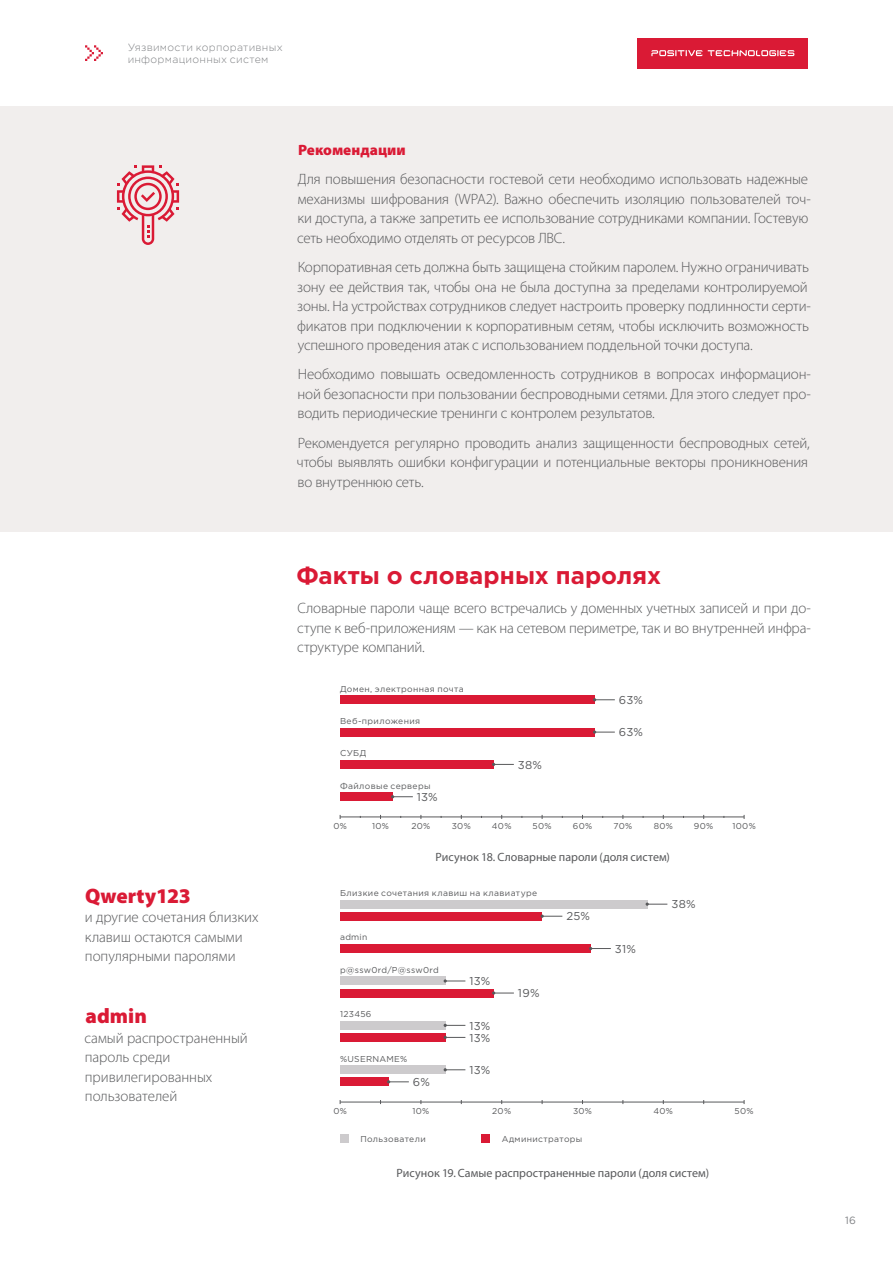
<style>
.page{position:relative;width:893px;height:1263px;background:#fff}
.page>*{position:absolute;margin:0;border:0;box-sizing:border-box;transform-origin:0 0}
.t1{font:700 24px "Gotham Pro";letter-spacing:.005em;color:#da1a35}
.t2{font:900 21px "Myriad Pro";color:#da1a35}
.t3{font:300 15px/19.5px "Myriad Pro";letter-spacing:-.01em;color:#58595b}
.t4{font:900 15px "Myriad Pro";color:#da1a35}
.t5{font:12px "Myriad Pro";color:#58595b}
.t6{font:11.4px/12px "Gotham Pro";letter-spacing:.02em;color:#58595b}
.t7{font:300 10.5px/12.6px "Gotham Pro";letter-spacing:.03em;color:#808285}
.t8{font:10.5px "Gotham Pro";color:#808285}
.t9{font:8.55px "Gotham Pro";letter-spacing:.04em;color:#58595b}
</style>
<div class="page">
<div style="left:0;top:106px;width:893px;height:425px;background:#f1eeed"></div>
<svg style="left:117px;top:165px;width:62px;height:80px"></svg>
<hr style="left:340px;top:816px;width:404px;height:1px;background:#58595b">
<div style="left:340px;top:793px;width:53px;height:8px;background:#da1a35"></div>
<svg style="left:391px;top:795px;width:22px;height:3px"></svg>
<div style="left:340px;top:728px;width:255px;height:8px;background:#da1a35"></div>
<svg style="left:593px;top:730px;width:22px;height:4px"></svg>
<div style="left:340px;top:696px;width:255px;height:8px;background:#da1a35"></div>
<svg style="left:593px;top:698px;width:22px;height:3px"></svg>
<div style="left:340px;top:760px;width:154px;height:8px;background:#da1a35"></div>
<svg style="left:492px;top:763px;width:22px;height:3px"></svg>
<hr style="left:340px;top:1102px;width:404px;height:1px;background:#58595b">
<div style="left:340px;top:1134px;width:8px;height:8px;background:#cdcbcd"></div>
<div style="left:481px;top:1134px;width:9px;height:8px;background:#da1a35"></div>
<div style="left:340px;top:1066px;width:105px;height:8px;background:#cdcbcd"></div>
<svg style="left:444px;top:1068px;width:21px;height:3px"></svg>
<div style="left:340px;top:1078px;width:49px;height:8px;background:#da1a35"></div>
<svg style="left:387px;top:1080px;width:22px;height:3px"></svg>
<div style="left:340px;top:1021px;width:105px;height:8px;background:#cdcbcd"></div>
<svg style="left:444px;top:1024px;width:21px;height:3px"></svg>
<div style="left:340px;top:1033px;width:105px;height:8px;background:#da1a35"></div>
<svg style="left:444px;top:1036px;width:21px;height:3px"></svg>
<div style="left:340px;top:977px;width:105px;height:8px;background:#cdcbcd"></div>
<svg style="left:444px;top:979px;width:21px;height:3px"></svg>
<div style="left:340px;top:989px;width:154px;height:8px;background:#da1a35"></div>
<svg style="left:492px;top:991px;width:22px;height:4px"></svg>
<div style="left:340px;top:944px;width:251px;height:8px;background:#da1a35"></div>
<svg style="left:589px;top:947px;width:22px;height:3px"></svg>
<div style="left:340px;top:900px;width:307px;height:8px;background:#cdcbcd"></div>
<svg style="left:646px;top:902px;width:21px;height:4px"></svg>
<div style="left:340px;top:912px;width:202px;height:8px;background:#da1a35"></div>
<svg style="left:541px;top:914px;width:21px;height:4px"></svg>
<div style="left:638px;top:38px;width:170px;height:30px;background:#da1a35"></div>
<svg style="left:651px;top:50px;width:143px;height:6px"></svg>
<svg style="left:85px;top:45px;width:18px;height:16px"></svg>
<p class="t7" style="left:128px;top:41px;width:157px">Уязвимости корпоративных информационных систем</p>
<h2 class="t2" style="left:85px;top:884px;width:107px">Qwerty123</h2>
<p class="t3" style="left:85px;top:908px;width:175px">и другие сочетания близких клавиш остаются самыми популярными паролями</p>
<h2 class="t2" style="left:86px;top:1004px;width:63px">admin</h2>
<p class="t3" style="left:85px;top:1028px;width:165px">самый распространенный пароль среди привилегированных пользователей</p>
<p class="t4" style="left:298px;top:141px;width:109px">Рекомендации</p>
<p class="t3" style="left:297px;top:170px;width:515px">Для повышения безопасности гостевой сети необходимо использовать надежные механизмы шифрования (WPA2). Важно обеспечить изоляцию пользователей точ&shy;ки доступа, а также запретить ее использование сотрудниками компании. Гостевую сеть необходимо отделять от ресурсов ЛВС.</p>
<p class="t3" style="left:297px;top:258px;width:515px">Корпоративная сеть должна быть защищена стойким паролем. Нужно ограничивать зону ее действия так, чтобы она не была доступна за пределами контролируемой зоны. На устройствах сотрудников следует настроить проверку подлинности серти&shy;фикатов при подключении к корпоративным сетям, чтобы исключить возможность успешного проведения атак с использованием поддельной точки доступа.</p>
<p class="t3" style="left:297px;top:365px;width:515px;text-align:justify">Необходимо повышать осведомленность сотрудников в вопросах информацион&shy;ной безопасности при пользовании беспроводными сетями. Для этого следует про&shy;водить периодические тренинги с контролем результатов.</p>
<p class="t3" style="left:296px;top:433px;width:515px;text-align:justify">Рекомендуется регулярно проводить анализ защищенности беспроводных сетей, чтобы выявлять ошибки конфигурации и потенциальные векторы проникновения во внутреннюю сеть.</p>
<h1 class="t1" style="left:296px;top:562px;width:366px">Факты о словарных паролях</h1>
<p class="t3" style="left:297px;top:599px;width:515px;text-align:justify">Словарные пароли чаще всего встречались у доменных учетных записей и при до&shy;ступе к веб-приложениям — как на сетевом периметре, так и во внутренней инфра&shy;структуре компаний.</p>
<p class="t9" style="left:340px;top:684px;width:125px">Домен, электронная почта</p>
<p class="t9" style="left:340px;top:716px;width:81px">Веб-приложения</p>
<p class="t9" style="left:340px;top:748px;width:27px">СУБД</p>
<p class="t9" style="left:340px;top:781px;width:92px">Файловые серверы</p>
<p class="t6" style="left:417px;top:791px;width:22px">13%</p>
<p class="t6" style="left:518px;top:758px;width:26px">38%</p>
<p class="t6" style="left:619px;top:694px;width:26px">63%</p>
<p class="t6" style="left:619px;top:726px;width:26px">63%</p>
<p class="t9" style="left:333px;top:821px;width:15px">0%</p>
<p class="t9" style="left:372px;top:821px;width:18px">10%</p>
<p class="t9" style="left:411px;top:821px;width:20px">20%</p>
<p class="t9" style="left:452px;top:821px;width:21px">30%</p>
<p class="t9" style="left:492px;top:821px;width:21px">40%</p>
<p class="t9" style="left:533px;top:821px;width:21px">50%</p>
<p class="t9" style="left:573px;top:821px;width:21px">60%</p>
<p class="t9" style="left:614px;top:821px;width:20px">70%</p>
<p class="t9" style="left:654px;top:821px;width:21px">80%</p>
<p class="t9" style="left:694px;top:821px;width:21px">90%</p>
<p class="t9" style="left:732px;top:821px;width:25px">100%</p>
<p class="t5" style="left:436px;top:850px;width:236px">Рисунок 18. Словарные пароли (доля систем)</p>
<p class="t9" style="left:340px;top:888px;width:198px">Близкие сочетания клавиш на клавиатуре</p>
<p class="t9" style="left:340px;top:932px;width:29px">admin</p>
<p class="t9" style="left:340px;top:965px;width:100px">p@ssw0rd/P@ssw0rd</p>
<p class="t9" style="left:340px;top:1009px;width:33px">123456</p>
<p class="t9" style="left:340px;top:1054px;width:69px">%USERNAME%</p>
<p class="t6" style="left:413px;top:1076px;width:18px">6%</p>
<p class="t6" style="left:469px;top:975px;width:22px">13%</p>
<p class="t6" style="left:469px;top:1019px;width:22px">13%<br>13%</p>
<p class="t6" style="left:469px;top:1064px;width:22px">13%</p>
<p class="t6" style="left:518px;top:987px;width:23px">19%</p>
<p class="t6" style="left:566px;top:910px;width:25px">25%</p>
<p class="t6" style="left:615px;top:943px;width:23px">31%</p>
<p class="t6" style="left:671px;top:898px;width:26px">38%</p>
<p class="t9" style="left:333px;top:1106px;width:15px">0%</p>
<p class="t9" style="left:412px;top:1106px;width:18px">10%</p>
<p class="t9" style="left:492px;top:1106px;width:20px">20%</p>
<p class="t9" style="left:573px;top:1106px;width:21px">30%</p>
<p class="t9" style="left:653px;top:1106px;width:21px">40%</p>
<p class="t9" style="left:735px;top:1106px;width:21px">50%</p>
<p class="t9" style="left:360px;top:1135px;width:67px">Пользователи</p>
<p class="t9" style="left:502px;top:1135px;width:82px">Администраторы</p>
<p class="t5" style="left:397px;top:1166px;width:314px">Рисунок 19. Самые распространенные пароли (доля систем)</p>
<p class="t8" style="left:845px;top:1215px;width:12px">16</p>
</div>
